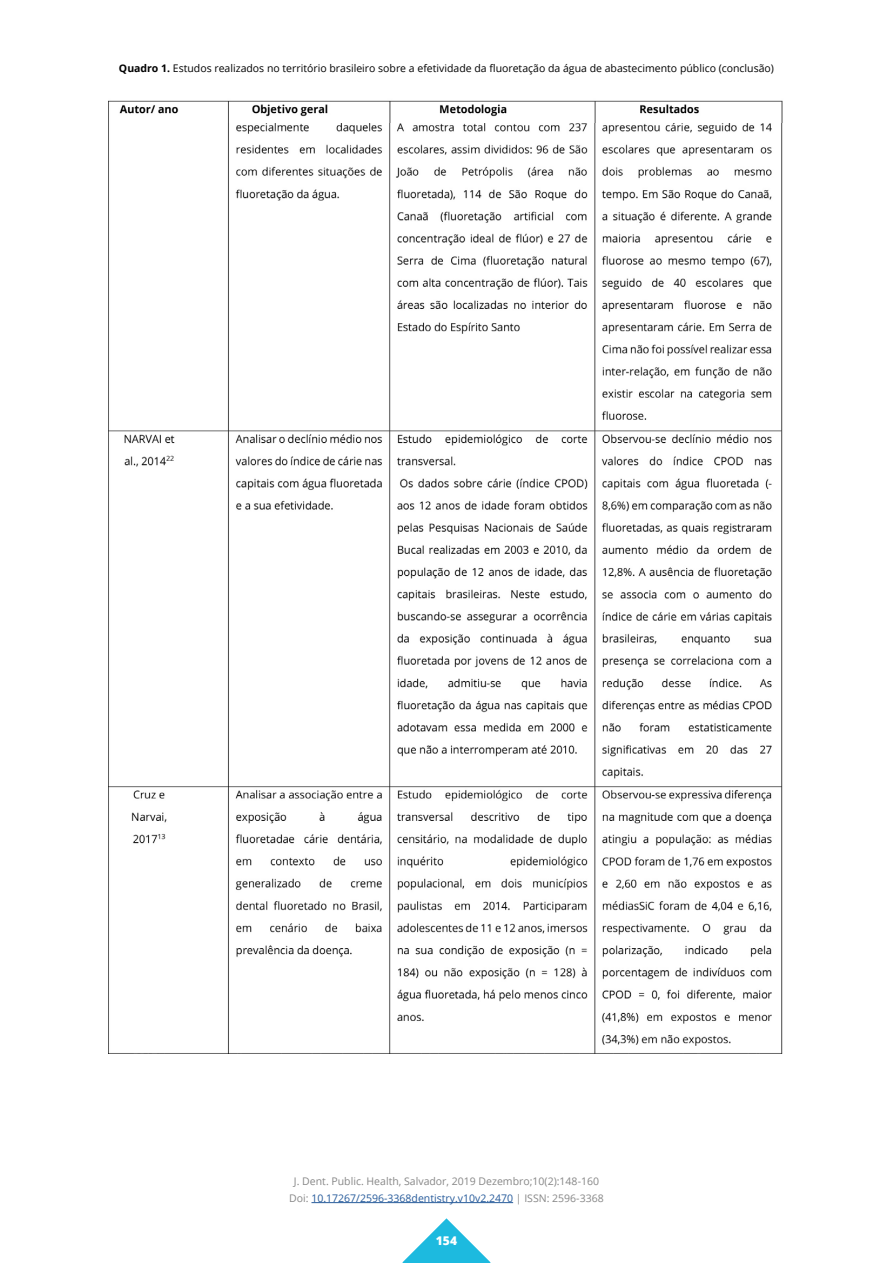
<style>
.page{position:relative;width:893px;height:1263px;background:#fff}
.page>*{position:absolute;margin:0;border:0;box-sizing:border-box;transform-origin:0 0}
.t1{font:800 12px "Open Sans";color:#fff}
.t2{font:10.5px "Open Sans";color:#000}
.t3{font:10.5px/16.5px "Open Sans";color:#878787;text-align:center}
.s1{font-weight:700}
.s2{color:#275b9b}
</style>
<div class="page">
<svg style="left:402px;top:1218px;width:89px;height:45px"></svg>
<hr style="left:311px;top:1202px;width:202px;height:1px;background:#275b9b">
<img style="left:108px;top:123px;width:675px;height:930px">
<img style="left:108px;top:100px;width:675px;height:23px">
<p class="t2" style="left:119px;top:61px;width:657px"><span class="s1">Quadro 1.</span> Estudos realizados no território brasileiro sobre a efetividade da fluoretação da água de abastecimento público (conclusão)</p>
<p class="t3" style="left:289px;top:1173px;width:316px">J. Dent. Public. Health, Salvador, 2019 Dezembro;10(2):148-160<br>Doi: <span class="s2">10.17267/2596-3368dentistry.v10v2.2470</span> | ISSN: 2596-3368</p>
<p class="t1" style="left:436px;top:1232px;width:23px">154</p>
</div>
